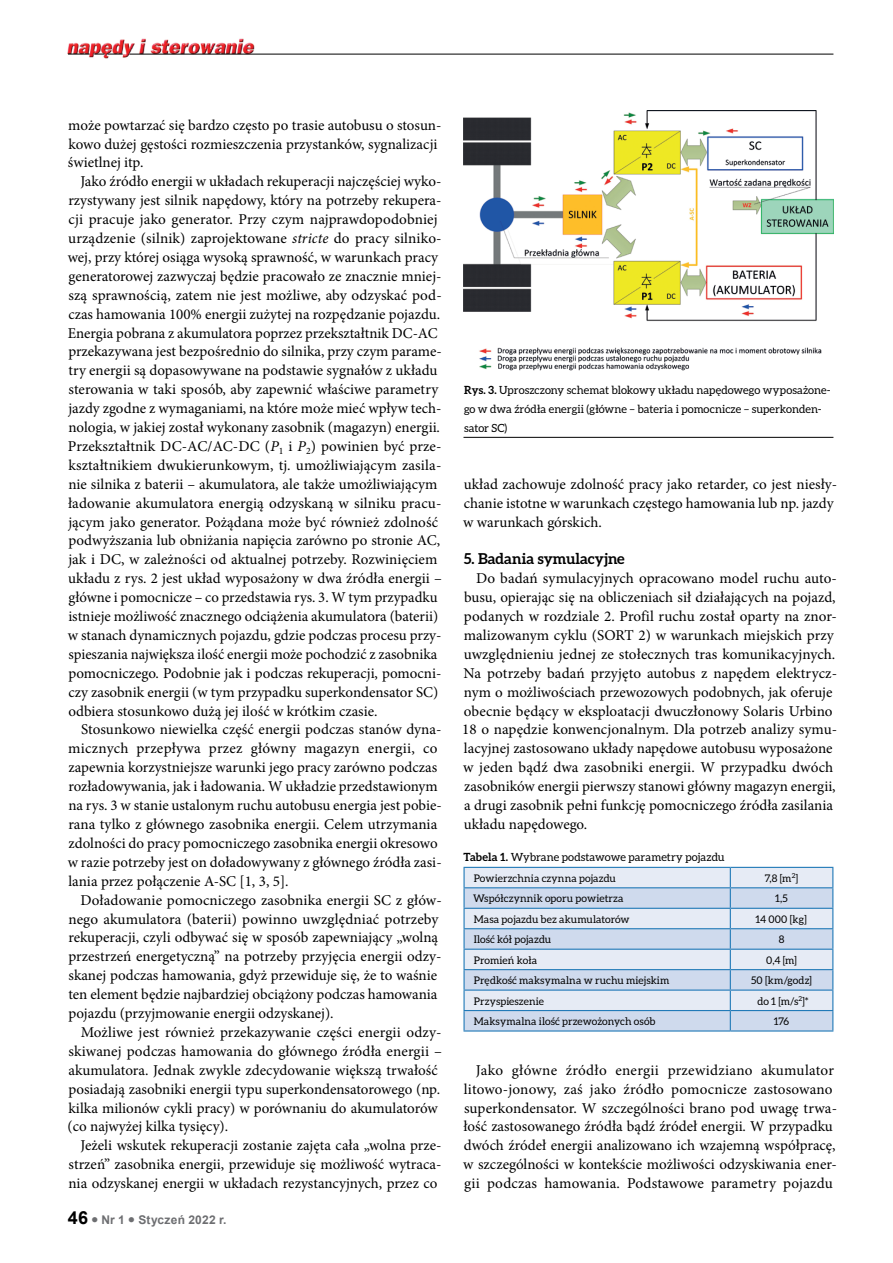
<style>
.page{position:relative;width:893px;height:1263px;background:#fff}
.page>*{position:absolute;margin:0;border:0;box-sizing:border-box;transform-origin:0 0}
.t1{font:15px/18.9px "Minion Pro";color:#000}
.t2{font:700 15px "Aleo";color:#000}
.t3{font:700 12px "Arial";letter-spacing:.02em;color:#6d6e71}
.t4{font:11.25px/18.9px "Aleo";letter-spacing:.005em;color:#000}
.t5{font:10.5px "Aleo";letter-spacing:.01em;color:#000}
.s1{font-style:italic}
.s2{font-size:18px;color:#000}
.s3{font-weight:700}
</style>
<div class="page">
<img style="left:67px;top:38px;width:190px;height:21px">
<hr style="left:129px;top:54px;width:704px;height:1px;background:#000">
<svg style="left:68px;top:54px;width:55px;height:1px"></svg>
<div style="left:465px;top:868px;width:367px;height:19px;background:#e6ebf5"></div>
<svg style="left:465px;top:888px;width:367px;height:142px;background:#d5dfef"></svg>
<hr style="left:463px;top:867px;width:267px;height:1px;background:#227ab8">
<svg style="left:463px;top:868px;width:2px;height:19px"></svg>
<hr style="left:730px;top:867px;width:103px;height:1px;background:#227ab8">
<hr style="left:463px;top:887px;width:267px;height:1px;background:#227ab8">
<hr style="left:463px;top:888px;width:2px;height:20px;background:#227ab8">
<hr style="left:730px;top:887px;width:103px;height:1px;background:#227ab8">
<hr style="left:463px;top:908px;width:267px;height:1px;background:#227ab8">
<svg style="left:463px;top:909px;width:2px;height:19px"></svg>
<hr style="left:730px;top:908px;width:103px;height:1px;background:#227ab8">
<hr style="left:463px;top:928px;width:267px;height:1px;background:#227ab8">
<hr style="left:463px;top:929px;width:2px;height:20px;background:#227ab8">
<hr style="left:730px;top:928px;width:103px;height:1px;background:#227ab8">
<hr style="left:463px;top:949px;width:267px;height:1px;background:#227ab8">
<hr style="left:730px;top:949px;width:103px;height:1px;background:#227ab8">
<hr style="left:463px;top:969px;width:267px;height:1px;background:#227ab8">
<hr style="left:730px;top:969px;width:103px;height:1px;background:#227ab8">
<hr style="left:463px;top:989px;width:267px;height:2px;background:#227ab8">
<hr style="left:730px;top:989px;width:103px;height:2px;background:#227ab8">
<hr style="left:463px;top:1010px;width:267px;height:1px;background:#227ab8">
<svg style="left:463px;top:950px;width:2px;height:80px"></svg>
<hr style="left:730px;top:1010px;width:103px;height:1px;background:#227ab8">
<svg style="left:730px;top:868px;width:1px;height:162px"></svg>
<svg style="left:832px;top:868px;width:1px;height:162px"></svg>
<hr style="left:463px;top:1030px;width:267px;height:1px;background:#227ab8">
<hr style="left:730px;top:1030px;width:103px;height:1px;background:#227ab8">
<hr style="left:463px;top:437px;width:370px;height:1px;background:#000">
<img style="left:463px;top:111px;width:370px;height:260px">
<p class="t1" style="left:68px;top:115px;width:375px">może powtarzać się bardzo często po trasie autobusu o stosun&shy;kowo dużej gęstości rozmieszczenia przystanków, sygnalizacji świetlnej itp.</p>
<p class="t1" style="left:68px;top:172px;width:376px;text-indent:13px">Jako źródło energii w układach rekuperacji najczęściej wyko&shy;rzystywany jest silnik napędowy, który na potrzeby rekupera&shy;cji pracuje jako generator. Przy czym najprawdopodobniej urządzenie (silnik) zaprojektowane <span class="s1">stricte</span> do pracy silniko&shy;wej, przy której osiąga wysoką sprawność, w warunkach pracy generatorowej zazwyczaj będzie pracowało ze znacznie mniej&shy;szą sprawnością, zatem nie jest możliwe, aby odzyskać pod&shy;czas hamowania 100% energii zużytej na rozpędzanie pojazdu.<br>Energia pobrana z akumulatora poprzez przekształtnik DC-AC przekazywana jest bezpośrednio do silnika, przy czym parame&shy;try energii są dopasowywane na podstawie sygnałów z układu sterowania w taki sposób, aby zapewnić właściwe parametry jazdy zgodne z wymaganiami, na które może mieć wpływ tech&shy;nologia, w jakiej został wykonany zasobnik (magazyn) energii.<br>Przekształtnik DC-AC/AC-DC (<span class="s1">P</span><sub>1</sub> i <span class="s1">P</span><sub>2</sub>) powinien być prze&shy;kształtnikiem dwukierunkowym, tj. umożliwiającym zasila&shy;nie silnika z baterii – akumulatora, ale także umożliwiającym ładowanie akumulatora energią odzyskaną w silniku pracu&shy;jącym jako generator. Pożądana może być również zdolność podwyższania lub obniżania napięcia zarówno po stronie AC, jak i DC, w zależności od aktualnej potrzeby. Rozwinięciem układu z rys. 2 jest układ wyposażony w dwa źródła energii – główne i pomocnicze – co przedstawia rys. 3. W tym przypadku istnieje możliwość znacznego odciążenia akumulatora (baterii) w stanach dynamicznych pojazdu, gdzie podczas procesu przy&shy;spieszania największa ilość energii może pochodzić z zasobnika pomocniczego. Podobnie jak i podczas rekuperacji, pomocni&shy;czy zasobnik energii (w tym przypadku superkondensator SC) odbiera stosunkowo dużą jej ilość w krótkim czasie.</p>
<p class="t1" style="left:68px;top:720px;width:375px;text-indent:13px">Stosunkowo niewielka część energii podczas stanów dyna&shy;micznych przepływa przez główny magazyn energii, co zapewnia korzystniejsze warunki jego pracy zarówno podczas rozładowywania, jak i ładowania. W układzie przedstawionym na rys. 3 w stanie ustalonym ruchu autobusu energia jest pobie&shy;rana tylko z głównego zasobnika energii. Celem utrzymania zdolności do pracy pomocniczego zasobnika energii okresowo w razie potrzeby jest on doładowywany z głównego źródła zasi&shy;lania przez połączenie A-SC [1, 3, 5].</p>
<p class="t1" style="left:68px;top:890px;width:375px;text-indent:12px">Doładowanie pomocniczego zasobnika energii SC z głów&shy;nego akumulatora (baterii) powinno uwzględniać potrzeby rekuperacji, czyli odbywać się w sposób zapewniający „wolną przestrzeń energetyczną” na potrzeby przyjęcia energii odzy&shy;skanej podczas hamowania, gdyż przewiduje się, że to waśnie ten element będzie najbardziej obciążony podczas hamowania pojazdu (przyjmowanie energii odzyskanej).</p>
<p class="t1" style="left:68px;top:1023px;width:376px;text-indent:13px">Możliwe jest również przekazywanie części energii odzy&shy;skiwanej podczas hamowania do głównego źródła energii – akumulatora. Jednak zwykle zdecydowanie większą trwałość posiadają zasobniki energii typu superkondensatorowego (np. kilka milionów cykli pracy) w porównaniu do akumulatorów (co najwyżej kilka tysięcy).</p>
<p class="t1" style="left:68px;top:1136px;width:375px;text-align:justify;text-indent:12px">Jeżeli wskutek rekuperacji zostanie zajęta cała „wolna prze&shy;strzeń” zasobnika energii, przewiduje się możliwość wytraca&shy;nia odzyskanej energii w układach rezystancyjnych, przez co</p>
<p class="t3" style="left:68px;top:1212px;width:160px"><span class="s2">46</span> ● Nr 1 ● Styczeń 2022 r.</p>
<p class="t4" style="left:464px;top:381px;width:368px"><span class="s3">Rys. 3.</span> Uproszczony schemat blokowy układu napędowego wyposażone&shy;go w dwa źródła energii (główne – bateria i pomocnicze – superkonden&shy;sator SC)</p>
<p class="t1" style="left:463px;top:475px;width:375px">układ zachowuje zdolność pracy jako retarder, co jest niesły&shy;chanie istotne w warunkach częstego hamowania lub np. jazdy w warunkach górskich.</p>
<p class="t2" style="left:464px;top:550px;width:162px">5. Badania symulacyjne</p>
<p class="t1" style="left:462px;top:569px;width:376px;text-indent:14px">Do badań symulacyjnych opracowano model ruchu auto&shy;busu, opierając się na obliczeniach sił działających na pojazd, podanych w rozdziale 2. Profil ruchu został oparty na znor&shy;malizowanym cyklu (SORT 2) w warunkach miejskich przy uwzględnieniu jednej ze stołecznych tras komunikacyjnych.<br>Na potrzeby badań przyjęto autobus z napędem elektrycz&shy;nym o możliwościach przewozowych podobnych, jak oferuje obecnie będący w eksploatacji dwuczłonowy Solaris Urbino 18 o napędzie konwencjonalnym. Dla potrzeb analizy symu&shy;lacyjnej zastosowano układy napędowe autobusu wyposażone w jeden bądź dwa zasobniki energii. W przypadku dwóch zasobników energii pierwszy stanowi główny magazyn energii, a drugi zasobnik pełni funkcję pomocniczego źródła zasilania układu napędowego.</p>
<p class="t4" style="left:464px;top:847px;width:263px"><span class="s3">Tabela 1.</span> Wybrane podstawowe parametry pojazdu</p>
<p class="t5" style="left:474px;top:872px;width:144px">Powierzchnia czynna pojazdu</p>
<p class="t5" style="left:765px;top:872px;width:35px">7,8 [m<sup>2</sup>]</p>
<p class="t5" style="left:473px;top:893px;width:152px">Współczynnik oporu powietrza</p>
<p class="t5" style="left:775px;top:893px;width:14px">1,5</p>
<p class="t5" style="left:474px;top:913px;width:157px">Masa pojazdu bez akumulatorów</p>
<p class="t5" style="left:756px;top:913px;width:53px">14 000 [kg]</p>
<p class="t5" style="left:474px;top:933px;width:79px">Ilość kół pojazdu</p>
<p class="t5" style="left:779px;top:933px;width:7px">8</p>
<p class="t5" style="left:474px;top:954px;width:65px">Promień koła</p>
<p class="t5" style="left:766px;top:954px;width:32px">0,4 [m]</p>
<p class="t5" style="left:474px;top:974px;width:197px">Prędkość maksymalna w ruchu miejskim</p>
<p class="t5" style="left:751px;top:974px;width:62px">50 [km/godz]</p>
<p class="t5" style="left:474px;top:995px;width:72px">Przyspieszenie</p>
<p class="t5" style="left:757px;top:995px;width:53px">do 1 [m/s<sup>2</sup>]*</p>
<p class="t5" style="left:474px;top:1015px;width:183px">Maksymalna ilość przewożonych osób</p>
<p class="t5" style="left:774px;top:1015px;width:17px">176</p>
<p class="t1" style="left:463px;top:1060px;width:375px;text-indent:13px">Jako główne źródło energii przewidziano akumulator litowo-jonowy, zaś jako źródło pomocnicze zastosowano superkondensator. W szczególności brano pod uwagę trwa&shy;łość zastosowanego źródła bądź źródeł energii. W przypadku dwóch źródeł energii analizowano ich wzajemną współpracę, w szczególności w kontekście możliwości odzyskiwania ener&shy;gii podczas hamowania. Podstawowe parametry pojazdu</p>
</div>
